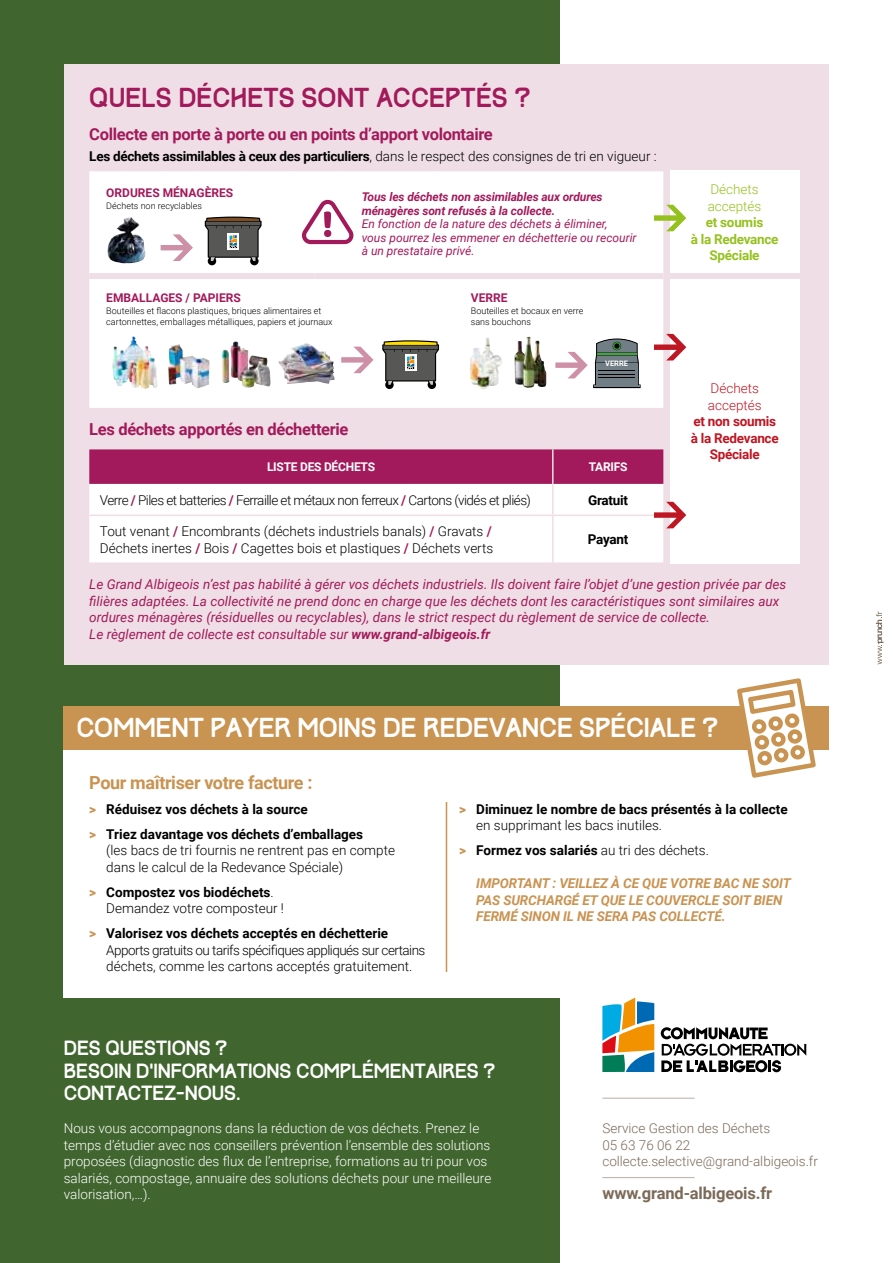
<style>
.page{position:relative;width:893px;height:1263px;background:#fff}
.page>*{position:absolute;margin:0;border:0;box-sizing:border-box;transform-origin:0 0}
.t1{font:24px "Track";letter-spacing:-.01em;color:#fff}
.t2{font:24px "Track";color:#a21a5b}
.t3{font:18px/22.5px "Track";letter-spacing:-.01em;color:#fff}
.t4{font:700 18px "Roboto";letter-spacing:-.02em;color:#c99351}
.t5{font:700 16.5px "Roboto";letter-spacing:-.02em;color:#a21a5b}
.t6{font:700 16.5px "Roboto";letter-spacing:-.01em;color:#7b6a58}
.t7{font:italic 13.5px/16.5px "Roboto";color:#a21a5b}
.t8{font:300 13.5px/16.5px "Roboto";color:#fff}
.t9{font:300 13.5px/16.5px "Roboto";color:#000}
.t10{font:300 13.5px/16.5px "Roboto";letter-spacing:-.04em;color:#000}
.t11{font:700 13.5px/25px "Roboto";color:#000}
.t12{font:italic 700 13.5px/16.5px "Roboto";letter-spacing:-.01em;color:#c99351}
.t13{font:700 13.5px "Roboto";letter-spacing:-.02em;color:#000}
.t14{font:300 13.5px/16.5px "Roboto";color:#7b6a58}
.t15{font:700 13.5px/16.5px "Roboto";letter-spacing:-.02em;color:#be1622;text-align:center}
.t16{font:700 13.5px/16.5px "Roboto";letter-spacing:-.02em;color:#95c11f;text-align:center}
.t17{font:300 13.5px/16.5px "Roboto";color:#95c11f}
.t18{font:300 13.5px/16.5px "Roboto";color:#be1622}
.t19{font:italic 12px/13.5px "Roboto";color:#a21a5b}
.t20{font:italic 700 12px/13.5px "Roboto";letter-spacing:-.01em;color:#a21a5b}
.t21{font:700 12px "Roboto";color:#a21a5b}
.t22{font:700 12px "Roboto";letter-spacing:-.02em;color:#fff}
.t23{font:300 9px "Roboto";color:#000}
.t24{font:700 7.5px "Roboto";color:#fff}
.s1{font-weight:300}
.s2{font-weight:700;color:#a21a5b}
.s3{font-weight:700}
.s4{font-weight:900;color:#c99351}
</style>
<div class="page">
<div style="left:0;top:0;width:560px;height:1263px;background:#40652e"></div>
<svg style="left:602px;top:998px;width:52px;height:74px"></svg>
<svg style="left:661px;top:1027px;width:145px;height:45px"></svg>
<div style="left:64px;top:64px;width:764px;height:600px;background:#efdee5"></div>
<div style="left:89px;top:171px;width:574px;height:237px;background:#fff"></div>
<div style="left:89px;top:273px;width:226px;height:6px;background:#efdee5"></div>
<div style="left:315px;top:273px;width:348px;height:6px;background:#efdee5"></div>
<div style="left:89px;top:449px;width:574px;height:35px;background:#a21a5b"></div>
<div style="left:89px;top:484px;width:574px;height:78px;background:#fff"></div>
<hr style="left:552px;top:449px;width:2px;height:35px;background:#efdee5">
<hr style="left:552px;top:484px;width:2px;height:31px;background:#efdee5">
<hr style="left:89px;top:515px;width:464px;height:1px;background:#efdee5">
<hr style="left:553px;top:515px;width:110px;height:1px;background:#efdee5">
<hr style="left:552px;top:516px;width:2px;height:46px;background:#efdee5">
<hr style="left:602px;top:1177px;width:92px;height:1px;background:#b8ada2">
<hr style="left:602px;top:1098px;width:92px;height:1px;background:#b8ada2">
<div style="left:64px;top:750px;width:765px;height:247px;background:#fff"></div>
<hr style="left:446px;top:802px;width:1px;height:170px;background:#c99351">
<svg style="left:299px;top:195px;width:60px;height:51px;background:#e8c8d7"></svg>
<svg style="left:205px;top:217px;width:57px;height:48px;background:#767470"></svg>
<svg style="left:382px;top:340px;width:57px;height:49px;background:#7f7e70"></svg>
<svg style="left:555px;top:338px;width:86px;height:50px;background:#abaeb0"></svg>
<svg style="left:161px;top:234px;width:32px;height:27px"></svg>
<svg style="left:341px;top:347px;width:33px;height:26px"></svg>
<img style="left:112px;top:336px;width:21px;height:47px">
<img style="left:168px;top:344px;width:42px;height:44px">
<img style="left:230px;top:342px;width:40px;height:46px">
<img style="left:278px;top:343px;width:57px;height:41px">
<img style="left:470px;top:338px;width:33px;height:51px">
<img style="left:514px;top:337px;width:32px;height:51px">
<img style="left:107px;top:217px;width:24px;height:40px">
<div style="left:670px;top:171px;width:129px;height:102px;background:#fff"></div>
<div style="left:670px;top:279px;width:129px;height:284px;background:#fff"></div>
<svg style="left:876px;top:611px;width:7px;height:53px"></svg>
<div style="left:64px;top:706px;width:765px;height:44px;background:#c99351"></div>
<svg style="left:737px;top:678px;width:79px;height:100px"></svg>
<svg style="left:654px;top:205px;width:32px;height:26px"></svg>
<svg style="left:654px;top:334px;width:32px;height:26px"></svg>
<svg style="left:654px;top:502px;width:32px;height:26px"></svg>
<h1 class="t2" style="left:89px;top:83px;width:443px">QUELS DÉCHETS SONT ACCEPTÉS ?</h1>
<p class="t5" style="left:89px;top:123px;width:405px">Collecte en porte à porte ou en points d’apport volontaire</p>
<p class="t13" style="left:89px;top:147px;width:569px">Les déchets assimilables à ceux des particuliers<span class="s1">, dans le respect des consignes de tri en vigueur :</span></p>
<p class="t21" style="left:106px;top:185px;width:128px">ORDURES MÉNAGÈRES</p>
<p class="t23" style="left:106px;top:200px;width:97px">Déchets non recyclables</p>
<p class="t20" style="left:362px;top:190px;width:242px">Tous les déchets non assimilables aux ordures ménagères sont refusés à la collecte.</p>
<p class="t19" style="left:362px;top:217px;width:276px">En fonction de la nature des déchets à éliminer,<br>vous pourrez les emmener en déchetterie ou recourir à un prestataire privé.</p>
<p class="t21" style="left:106px;top:289px;width:136px">EMBALLAGES / PAPIERS</p>
<p class="t21" style="left:471px;top:289px;width:38px">VERRE</p>
<p class="t23" style="left:106px;top:305px;width:217px">Bouteilles et flacons plastiques, briques alimentaires et</p>
<p class="t23" style="left:471px;top:305px;width:114px">Bouteilles et bocaux en verre</p>
<p class="t23" style="left:106px;top:315px;width:228px">cartonnettes, emballages métalliques, papiers et journaux</p>
<p class="t23" style="left:471px;top:315px;width:62px">sans bouchons</p>
<p class="t24" style="left:605px;top:358px;width:24px">VERRE</p>
<p class="t17" style="left:708px;top:180px;width:55px">Déchets acceptés</p>
<p class="t16" style="left:691px;top:213px;width:89px">et soumis<br>à la Redevance<br>Spéciale</p>
<p class="t18" style="left:708px;top:380px;width:55px">Déchets acceptés</p>
<p class="t15" style="left:691px;top:413px;width:89px">et non soumis à la Redevance<br>Spéciale</p>
<p class="t5" style="left:89px;top:417px;width:261px">Les déchets apportés en déchetterie</p>
<p class="t22" style="left:267px;top:458px;width:110px">LISTE DES DÉCHETS</p>
<p class="t22" style="left:589px;top:458px;width:40px">TARIFS</p>
<p class="t10" style="left:100px;top:491px;width:433px">Verre <span class="s2">/</span> Piles et batteries <span class="s2">/</span> Ferraille et métaux non ferreux <span class="s2">/</span> Cartons (vidés et pliés)</p>
<p class="t13" style="left:588px;top:490px;width:41px">Gratuit</p>
<p class="t9" style="left:100px;top:522px;width:395px">Tout venant <span class="s2">/</span> Encombrants (déchets industriels banals) <span class="s2">/</span> Gravats <span class="s2">/<br></span>Déchets inertes <span class="s2">/</span> Bois <span class="s2">/</span> Cagettes bois et plastiques <span class="s2">/</span> Déchets verts</p>
<p class="t11" style="left:588px;top:526px;width:42px">Payant</p>
<p class="t7" style="left:89px;top:576px;width:699px">Le Grand Albigeois n’est pas habilité à gérer vos déchets industriels. Ils doivent faire l’objet d’une gestion privée par des filières adaptées. La collectivité ne prend donc en charge que les déchets dont les caractéristiques sont similaires aux ordures ménagères (résiduelles ou recyclables), dans le strict respect du règlement de service de collecte.<br>Le règlement de collecte est consultable sur <span class="s3">www.grand-albigeois.fr</span></p>
<h1 class="t1" style="left:76px;top:712px;width:643px">COMMENT PAYER MOINS DE REDEVANCE SPÉCIALE ?</h1>
<h2 class="t4" style="left:89px;top:770px;width:225px">Pour maîtriser votre facture :</h2>
<p class="t11" style="left:89px;top:796px;width:275px"><span class="s4">&gt;</span> Réduisez vos déchets à la source<br><span class="s4">&gt;</span> Triez davantage vos déchets d’emballages</p>
<p class="t9" style="left:106px;top:842px;width:290px">(les bacs de tri fournis ne rentrent pas en compte dans le calcul de la Redevance Spéciale)</p>
<p class="t9" style="left:106px;top:883px;width:179px;text-indent:-17px"><span class="s4">&gt;</span> <span class="s3">Compostez vos biodéchets</span>.<br>Demandez votre composteur !</p>
<p class="t10" style="left:106px;top:925px;width:321px;text-indent:-17px"><span class="s4">&gt;</span> <span class="s3">Valorisez vos déchets acceptés en déchetterie<br></span>Apports gratuits ou tarifs spécifiques appliqués sur certains déchets, comme les cartons acceptés gratuitement.</p>
<p class="t11" style="left:476px;top:800px;width:313px;line-height:16.5px;text-indent:-17px"><span class="s4">&gt;</span> Diminuez le nombre de bacs présentés à la collecte <span class="s1">en supprimant les bacs inutiles.</span></p>
<p class="t11" style="left:459px;top:837px;width:251px"><span class="s4">&gt;</span> Formez vos salariés <span class="s1">au tri des déchets.</span></p>
<p class="t12" style="left:476px;top:875px;width:316px">IMPORTANT : VEILLEZ À CE QUE VOTRE BAC NE SOIT<br>PAS SURCHARGÉ ET QUE LE COUVERCLE SOIT BIEN<br>FERMÉ SINON IL NE SERA PAS COLLECTÉ.</p>
<h2 class="t3" style="left:64px;top:1037px;width:433px">DES QUESTIONS ?<br>BESOIN D’INFORMATIONS COMPLÉMENTAIRES ?<br>CONTACTEZ-NOUS.</h2>
<p class="t8" style="left:64px;top:1120px;width:429px">Nous vous accompagnons dans la réduction de vos déchets. Prenez le temps d’étudier avec nos conseillers prévention l’ensemble des solutions proposées (diagnostic des flux de l’entreprise, formations au tri pour vos salariés, compostage, annuaire des solutions déchets pour une meilleure valorisation,…).</p>
<p class="t14" style="left:602px;top:1119px;width:217px">Service Gestion des Déchets<br>05 63 76 06 22 collecte.selective@grand-albigeois.fr</p>
<p class="t6" style="left:602px;top:1182px;width:171px">www.grand-albigeois.fr</p>
</div>
